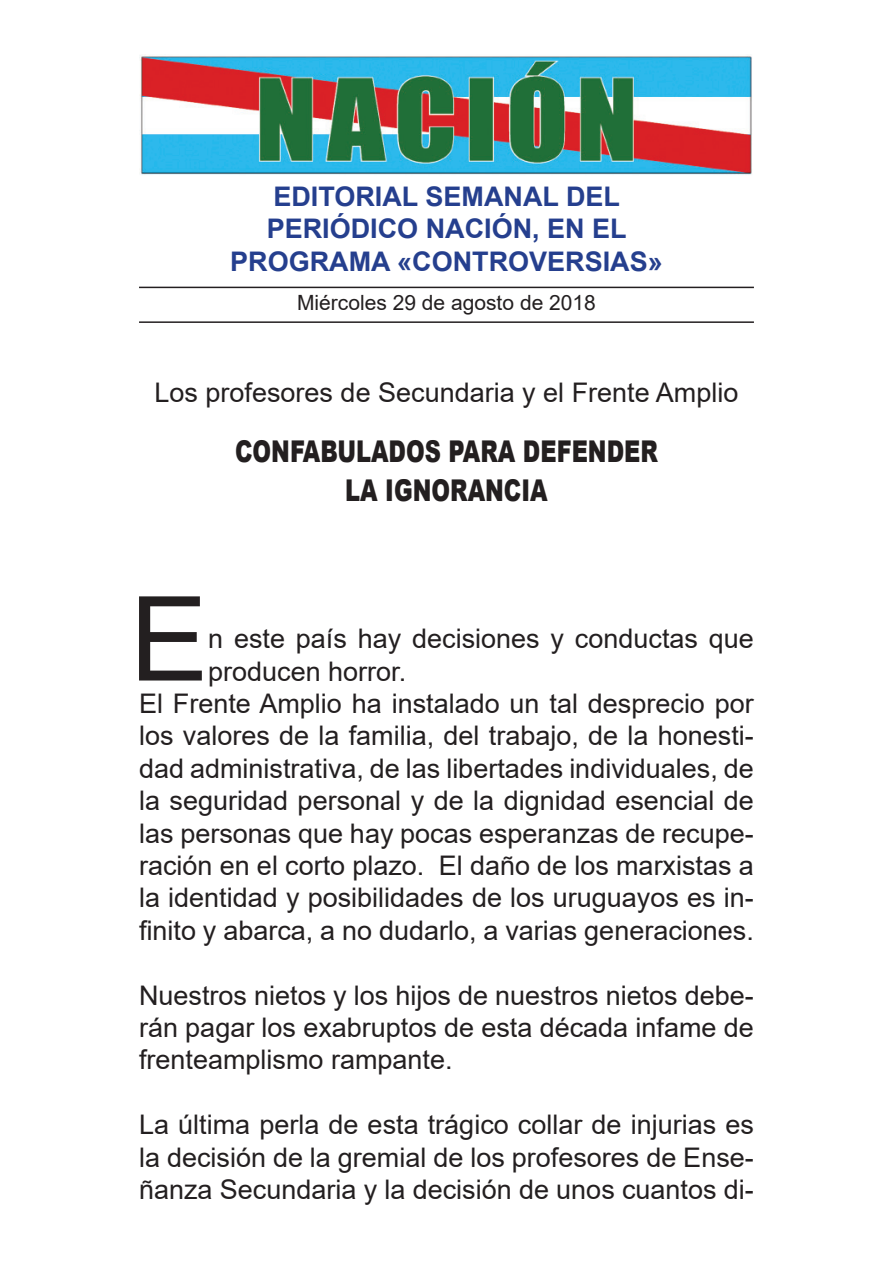
<style>
.page{position:relative;width:893px;height:1263px;background:#fff}
.page>*{position:absolute;margin:0;border:0;box-sizing:border-box;transform-origin:0 0}
.t1{font:117.6px "Arial";color:#231f20}
.t2{font:900 30px "Arial";color:#231f20;scale:.75 1}
.t3{font:27px/32.4px "Arial";color:#231f20;text-align:justify}
.t4{font:700 27px "Arial";color:#253f8e}
.t5{font:21px "Arial";color:#231f20}
</style>
<div class="page">
<hr style="left:139px;top:287px;width:615px;height:1px;background:#231f20">
<hr style="left:139px;top:321px;width:615px;height:2px;background:#231f20">
<img style="left:139px;top:55px;width:613px;height:120px">
<p class="t4" style="left:273px;top:178px;width:348px">EDITORIAL SEMANAL DEL</p>
<p class="t4" style="left:267px;top:210px;width:362px">PERIÓDICO NACIÓN, EN EL</p>
<p class="t4" style="left:230px;top:242px;width:434px">PROGRAMA «CONTROVERSIAS»</p>
<p class="t5" style="left:297px;top:289px;width:300px">Miércoles 29 de agosto de 2018</p>
<p class="t3" style="left:155px;top:376px;width:585px">Los profesores de Secundaria y el Frente Amplio</p>
<p class="t2" style="left:235px;top:430px;width:565px">CONFABULADOS PARA DEFENDER</p>
<p class="t2" style="left:345px;top:469px;width:272px">LA IGNORANCIA</p>
<p class="t1" style="left:130px;top:558px;width:80px">E</p>
<p class="t3" style="left:208px;top:622px;width:547px">n este país hay decisiones y conductas que producen horror.</p>
<p class="t3" style="left:139px;top:687px;width:616px">El Frente Amplio ha instalado un tal desprecio por los valores de la familia, del trabajo, de la honesti&shy;dad administrativa, de las libertades individuales, de la seguridad personal y de la dignidad esencial de las personas que hay pocas esperanzas de recupe&shy;ración en el corto plazo. El daño de los marxistas a la identidad y posibilidades de los uruguayos es in&shy;finito y abarca, a no dudarlo, a varias generaciones.</p>
<p class="t3" style="left:139px;top:979px;width:616px">Nuestros nietos y los hijos de nuestros nietos debe&shy;rán pagar los exabruptos de esta década infame de frenteamplismo rampante.</p>
<p class="t3" style="left:139px;top:1108px;width:616px">La última perla de esta trágico collar de injurias es la decisión de la gremial de los profesores de Ense&shy;ñanza Secundaria y la decisión de unos cuantos di-</p>
</div>
